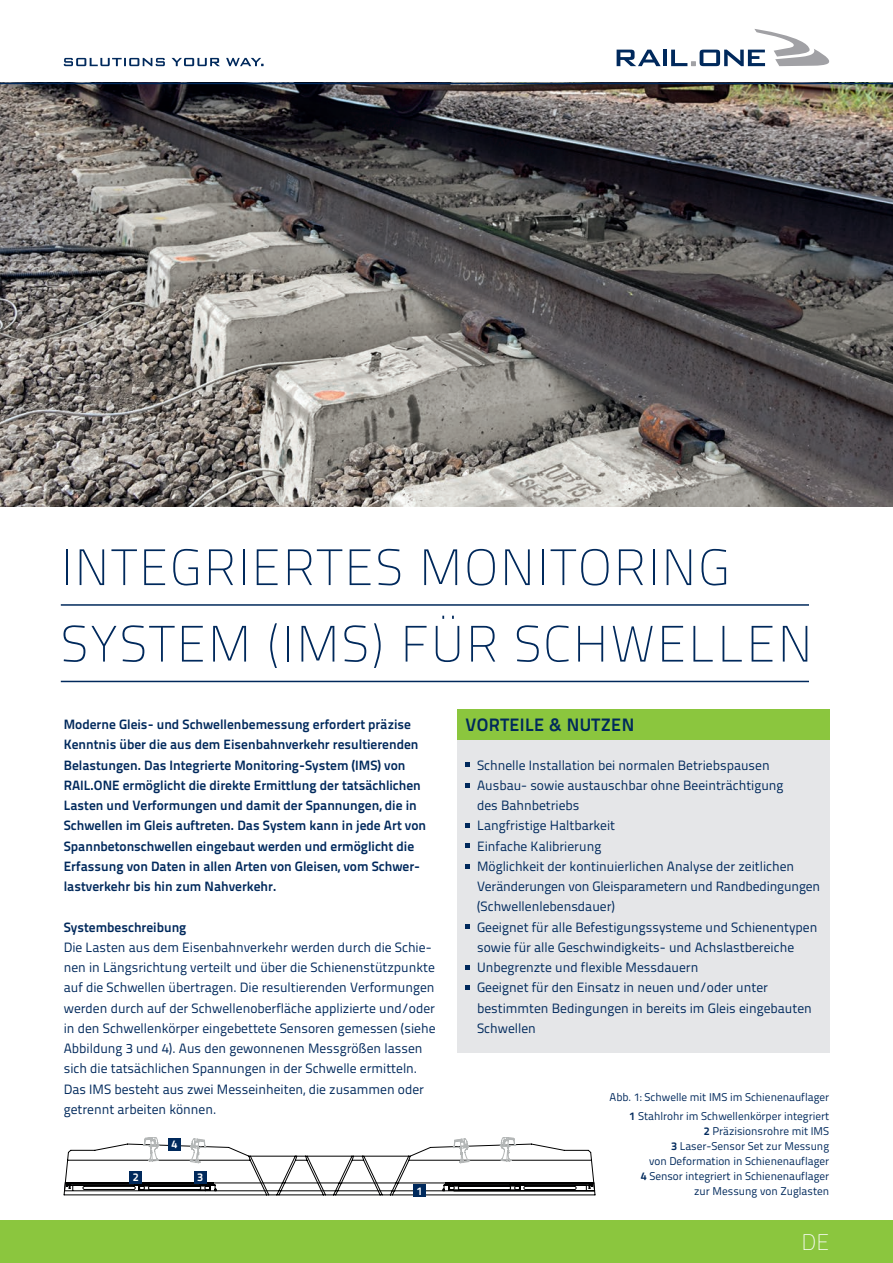
<style>
.page{position:relative;width:893px;height:1263px;background:#fff}
.page>*{position:absolute;margin:0;border:0;box-sizing:border-box;transform-origin:0 0}
.Headline_40_pt_blue{font:100 51px "Titillium Text 22 L";letter-spacing:.04em;color:#00295c}
.t1{font:100 22.5px "Titillium Text 22 L";color:#fff}
.Box___Headline_12_pt{font:700 18px "Titillium Text 22 L";letter-spacing:.02em;color:#00295c}
.Box___Body_text_9_5p{font:13.5px/20.2px "Titillium Text 22 L";color:#00295c}
.Body_text_9_5_pt_blu{font:700 13.5px/20.2px "Titillium Text 22 L";color:#00295c}
.Body_text_9_5_pt_blu-2{font:13.5px/20.2px "Titillium Text 22 L";color:#00295c}
.Body_text_7_5_pt_blu{font:11.25px/15px "Titillium Text 22 L";color:#00295c;text-align:right}
.Body_text_9_5_pt_blu-3{font:700 11.25px "Titillium Text 22 L";color:#fff}
.s1{font-weight:700}
</style>
<div class="page">
<svg style="left:617px;top:50px;width:44px;height:16px"></svg>
<hr style="left:663px;top:50px;width:4px;height:16px;background:#00295c">
<svg style="left:671px;top:29px;width:158px;height:37px"></svg>
<img style="left:0;top:84px;width:893px;height:422px">
<svg style="left:64px;top:1137px;width:531px;height:58px"></svg>
<svg style="left:64px;top:58px;width:200px;height:8px"></svg>
<hr style="left:0;top:83px;width:893px;height:1px;background:#00295c">
<div style="left:457px;top:739px;width:372px;height:314px;background:#e5e6e8"></div>
<svg style="left:466px;top:762px;width:4px;height:5px"></svg>
<svg style="left:466px;top:783px;width:4px;height:4px"></svg>
<svg style="left:466px;top:823px;width:4px;height:5px"></svg>
<svg style="left:466px;top:843px;width:4px;height:5px"></svg>
<svg style="left:466px;top:864px;width:4px;height:4px"></svg>
<svg style="left:466px;top:924px;width:4px;height:5px"></svg>
<svg style="left:466px;top:965px;width:4px;height:5px"></svg>
<svg style="left:466px;top:985px;width:4px;height:5px"></svg>
<div style="left:457px;top:709px;width:372px;height:30px;background:#8bc63e"></div>
<hr style="left:61px;top:604px;width:748px;height:2px;background:#00295c">
<hr style="left:61px;top:681px;width:748px;height:1px;background:#00295c">
<div style="left:0;top:1220px;width:893px;height:43px;background:#8bc63e"></div>
<div style="left:413px;top:1184px;width:13px;height:13px;background:#00295c"></div>
<div style="left:129px;top:1171px;width:13px;height:13px;background:#00295c"></div>
<div style="left:194px;top:1171px;width:13px;height:13px;background:#00295c"></div>
<div style="left:168px;top:1138px;width:13px;height:12px;background:#00295c"></div>
<p class="Headline_40_pt_blue" style="left:61px;top:531px;width:671px">INTEGRIERTES MONITORING</p>
<p class="Headline_40_pt_blue" style="left:61px;top:607px;width:753px">SYSTEM (IMS) FÜR SCHWELLEN</p>
<p class="Body_text_9_5_pt_blu" style="left:64px;top:713px;width:364px">Moderne Gleis- und Schwellenbemessung erfordert präzise Kenntnis über die aus dem Eisenbahnverkehr resultierenden Belastungen. Das Integrierte Monitoring-System (IMS) von RAIL.ONE ermöglicht die direkte Ermittlung der tatsächlichen Lasten und Verformungen und damit der Spannungen, die in Schwellen im Gleis auftreten. Das System kann in jede Art von Spannbetonschwellen eingebaut werden und ermöglicht die Erfassung von Daten in allen Arten von Gleisen, vom Schwer&shy;lastverkehr bis hin zum Nahverkehr.</p>
<p class="Body_text_9_5_pt_blu" style="left:64px;top:916px;width:124px">Systembeschreibung</p>
<p class="Body_text_9_5_pt_blu-2" style="left:64px;top:936px;width:373px">Die Lasten aus dem Eisenbahnverkehr werden durch die Schie&shy;nen in Längsrichtung verteilt und über die Schienenstützpunkte auf die Schwellen übertragen. Die resultierenden Verformungen werden durch auf der Schwellenoberfläche applizierte und/oder in den Schwellenkörper eingebettete Sensoren gemessen (siehe Abbildung 3 und 4). Aus den gewonnenen Messgrößen lassen sich die tatsächlichen Spannungen in der Schwelle ermitteln.<br>Das IMS besteht aus zwei Messeinheiten, die zusammen oder getrennt arbeiten können.</p>
<p class="Body_text_9_5_pt_blu-3" style="left:171px;top:1135px;width:7px">4</p>
<p class="Body_text_9_5_pt_blu-3" style="left:133px;top:1168px;width:7px">2</p>
<p class="Body_text_9_5_pt_blu-3" style="left:197px;top:1168px;width:7px">3</p>
<p class="Body_text_9_5_pt_blu-3" style="left:417px;top:1182px;width:7px">1</p>
<p class="Box___Headline_12_pt" style="left:466px;top:711px;width:170px">VORTEILE &amp; NUTZEN</p>
<p class="Box___Body_text_9_5p" style="left:477px;top:754px;width:294px">Schnelle Installation bei normalen Betriebspausen</p>
<p class="Box___Body_text_9_5p" style="left:477px;top:774px;width:308px">Ausbau- sowie austauschbar ohne Beeinträchtigung des Bahnbetriebs</p>
<p class="Box___Body_text_9_5p" style="left:477px;top:815px;width:140px">Langfristige Haltbarkeit</p>
<p class="Box___Body_text_9_5p" style="left:477px;top:835px;width:126px">Einfache Kalibrierung</p>
<p class="Box___Body_text_9_5p" style="left:477px;top:855px;width:345px">Möglichkeit der kontinuierlichen Analyse der zeitlichen<br>Veränderungen von Gleisparametern und Randbedingungen (Schwellenlebensdauer)</p>
<p class="Box___Body_text_9_5p" style="left:477px;top:916px;width:342px">Geeignet für alle Befestigungssysteme und Schienentypen sowie für alle Geschwindigkeits- und Achslastbereiche</p>
<p class="Box___Body_text_9_5p" style="left:477px;top:956px;width:223px">Unbegrenzte und flexible Messdauern</p>
<p class="Box___Body_text_9_5p" style="left:477px;top:977px;width:336px">Geeignet für den Einsatz in neuen und/oder unter bestimmten Bedingungen in bereits im Gleis eingebauten<br>Schwellen</p>
<p class="Body_text_7_5_pt_blu" style="left:610px;top:1088px;width:221px">Abb. 1: Schwelle mit IMS im Schienenauflager</p>
<p class="Body_text_7_5_pt_blu" style="left:629px;top:1108px;width:201px"><span class="s1">1</span> Stahlrohr im Schwellenkörper integriert <span class="s1">2</span> Präzisionsrohre mit IMS<br><span class="s1">3</span> Laser-Sensor Set zur Messung<br>von Deformation in Schienenauflager<br><span class="s1">4</span> Sensor integriert in Schienenauflager zur Messung von Zuglasten</p>
<p class="t1" style="left:802px;top:1226px;width:29px">DE</p>
</div>
